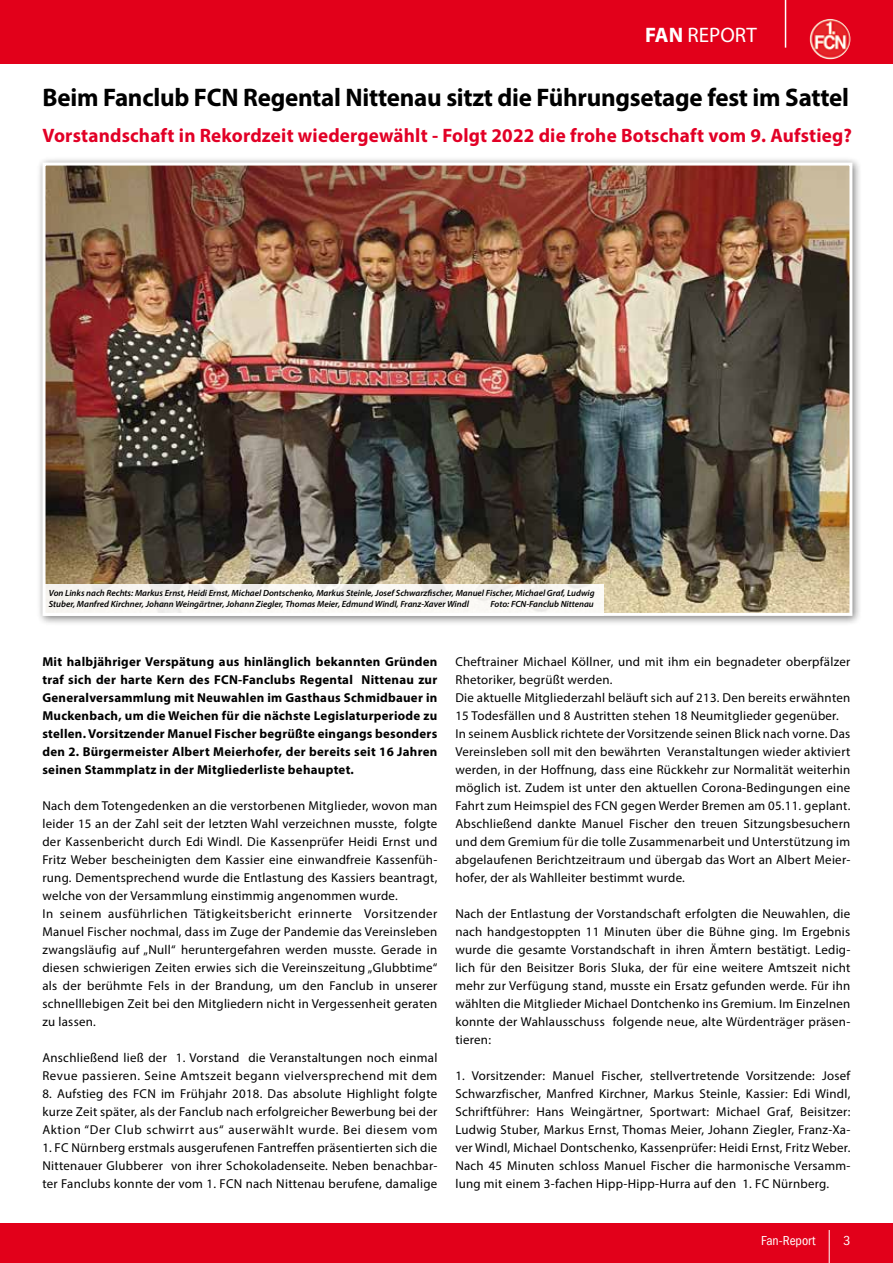
<style>
.page{position:relative;width:893px;height:1263px;background:#fff}
.page>*{position:absolute;margin:0;border:0;box-sizing:border-box;transform-origin:0 0}
.t1{font:700 25.5px "Myriad Pro";letter-spacing:-.01em;color:#000}
.t2{font:21px "Myriad Pro";color:#fff}
.t3{font:700 19.5px "Myriad Pro";letter-spacing:.01em;color:#e20026}
.t4{font:condensed 13.5px "Franklin Gothic";color:#fff}
.t5{font:12.9px/18px "Myriad Pro";letter-spacing:.02em;color:#000;text-align:justify}
.t6{font:700 12.9px/18px "Myriad Pro";letter-spacing:.02em;color:#000;text-align:justify}
.t7{font:italic 600 9px/10.8px "Myriad Pro";color:#000}
.s1{font-weight:700}
</style>
<div class="page">
<div style="left:0;top:1223px;width:893px;height:40px;background:#e2001a"></div>
<div style="left:0;top:0;width:893px;height:64px;background:#e2001a"></div>
<hr style="left:829px;top:1230px;width:1px;height:33px;background:#fff">
<hr style="left:785px;top:0;width:1px;height:48px;background:#fff">
<img style="left:810px;top:19px;width:40px;height:40px;border-radius:20px">
<div style="left:36px;top:156px;width:827px;height:470px;background:#000;opacity:.5"></div>
<img style="left:47px;top:167px;width:801px;height:445px">
<div style="left:43px;top:163px;width:809px;height:453px;border:3px solid #fff"></div>
<div style="left:45px;top:585px;width:559px;height:31px;background:linear-gradient(to right,#f7f5f2,#f9f8f5)"></div>
<h2 class="t2" style="left:645px;top:22px;width:113px"><span class="s1">FAN</span> REPORT</h2>
<h1 class="t1" style="left:43px;top:81px;width:808px">Beim Fanclub FCN Regental Nittenau sitzt die Führungsetage fest im Sattel</h1>
<h3 class="t3" style="left:43px;top:122px;width:811px">Vorstandschaft in Rekordzeit wiedergewählt - Folgt 2022 die frohe Botschaft vom 9. Aufstieg?</h3>
<p class="t7" style="left:49px;top:587px;width:547px">Von Links nach Rechts: Markus Ernst, Heidi Ernst, Michael Dontschenko, Markus Steinle, Josef Schwarzfischer, Manuel Fischer, Michael Graf, Ludwig<br>Stuber, Manfred Kirchner, Johann Weingärtner, Johann Ziegler, Thomas Meier, Edmund Windl, Franz-Xaver Windl</p>
<p class="t7" style="left:490px;top:598px;width:105px">Foto: FCN-Fanclub Nittenau</p>
<p class="t6" style="left:42px;top:652px;width:396px">Mit halbjähriger Verspätung aus hinlänglich bekannten Gründen traf sich der harte Kern des FCN-Fanclubs Regental Nittenau zur Generalversammlung mit Neuwahlen im Gasthaus Schmidbauer in Muckenbach, um die Weichen für die nächste Legislaturperiode zu stellen. Vorsitzender Manuel Fischer begrüßte eingangs besonders den 2. Bürgermeister Albert Meierhofer, der bereits seit 16 Jahren seinen Stammplatz in der Mitgliederliste behauptet.</p>
<p class="t5" style="left:42px;top:796px;width:396px;text-align:left">Nach dem Totengedenken an die verstorbenen Mitglieder, wovon man leider 15 an der Zahl seit der letzten Wahl verzeichnen musste, folgte der Kassenbericht durch Edi Windl. Die Kassenprüfer Heidi Ernst und Fritz Weber bescheinigten dem Kassier eine einwandfreie Kassenfüh&shy;rung. Dementsprechend wurde die Entlastung des Kassiers beantragt, welche von der Versammlung einstimmig angenommen wurde.<br>In seinem ausführlichen Tätigkeitsbericht erinnerte Vorsitzender Manuel Fischer nochmal, dass im Zuge der Pandemie das Vereinsleben zwangsläufig auf „Null“ heruntergefahren werden musste. Gerade in diesen schwierigen Zeiten erwies sich die Vereinszeitung „Glubbtime“ als der berühmte Fels in der Brandung, um den Fanclub in unserer schnelllebigen Zeit bei den Mitgliedern nicht in Vergessenheit geraten zu lassen.</p>
<p class="t5" style="left:42px;top:1048px;width:396px">Anschließend ließ der 1. Vorstand die Veranstaltungen noch einmal<br>Revue passieren. Seine Amtszeit begann vielversprechend mit dem</p>
<p class="t5" style="left:42px;top:1084px;width:396px">8. Aufstieg des FCN im Frühjahr 2018. Das absolute Highlight folgte kurze Zeit später, als der Fanclub nach erfolgreicher Bewerbung bei der Aktion “Der Club schwirrt aus“ auserwählt wurde. Bei diesem vom</p>
<p class="t5" style="left:42px;top:1138px;width:396px">1. FC Nürnberg erstmals ausgerufenen Fantreffen präsentierten sich die Nittenauer Glubberer von ihrer Schokoladenseite. Neben benachbar&shy;ter Fanclubs konnte der vom 1. FCN nach Nittenau berufene, damalige</p>
<p class="t5" style="left:455px;top:652px;width:396px;text-align:left">Cheftrainer Michael Köllner, und mit ihm ein begnadeter oberpfälzer Rhetoriker, begrüßt werden.<br>Die aktuelle Mitgliederzahl beläuft sich auf 213. Den bereits erwähnten 15 Todesfällen und 8 Austritten stehen 18 Neumitglieder gegenüber.<br>In seinem Ausblick richtete der Vorsitzende seinen Blick nach vorne. Das Vereinsleben soll mit den bewährten Veranstaltungen wieder aktiviert werden, in der Hoffnung, dass eine Rückkehr zur Normalität weiterhin möglich ist. Zudem ist unter den aktuellen Corona-Bedingungen eine Fahrt zum Heimspiel des FCN gegen Werder Bremen am 05.11. geplant.<br>Abschließend dankte Manuel Fischer den treuen Sitzungsbesuchern und dem Gremium für die tolle Zusammenarbeit und Unterstützung im abgelaufenen Berichtzeitraum und übergab das Wort an Albert Meier&shy;hofer, der als Wahlleiter bestimmt wurde.</p>
<p class="t5" style="left:455px;top:904px;width:396px">Nach der Entlastung der Vorstandschaft erfolgten die Neuwahlen, die nach handgestoppten 11 Minuten über die Bühne ging. Im Ergebnis wurde die gesamte Vorstandschaft in ihren Ämtern bestätigt. Ledig&shy;lich für den Beisitzer Boris Sluka, der für eine weitere Amtszeit nicht mehr zur Verfügung stand, musste ein Ersatz gefunden werde. Für ihn wählten die Mitglieder Michael Dontchenko ins Gremium. Im Einzelnen konnte der Wahlausschuss folgende neue, alte Würdenträger präsen&shy;tieren:</p>
<p class="t5" style="left:455px;top:1066px;width:396px">1. Vorsitzender: Manuel Fischer, stellvertretende Vorsitzende: Josef Schwarzfischer, Manfred Kirchner, Markus Steinle, Kassier: Edi Windl, Schriftführer: Hans Weingärtner, Sportwart: Michael Graf, Beisitzer:<br>Ludwig Stuber, Markus Ernst, Thomas Meier, Johann Ziegler, Franz-Xa&shy;ver Windl, Michael Dontschenko, Kassenprüfer: Heidi Ernst, Fritz Weber.<br>Nach 45 Minuten schloss Manuel Fischer die harmonische Versamm&shy;lung mit einem 3-fachen Hipp-Hipp-Hurra auf den 1. FC Nürnberg.</p>
<p class="t4" style="left:761px;top:1233px;width:56px">Fan-Report</p>
<p class="t4" style="left:843px;top:1233px;width:8px">3</p>
</div>
